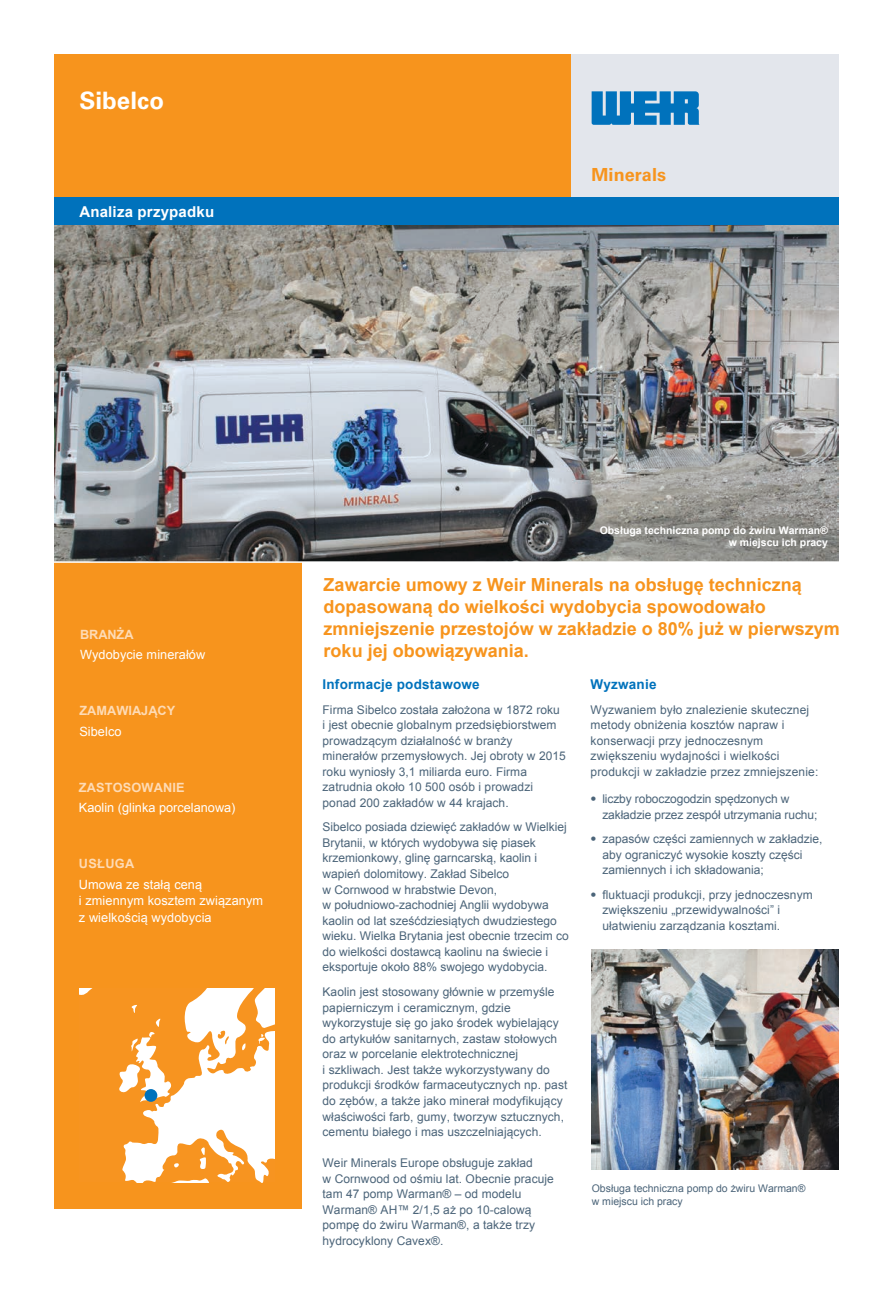
<style>
.page{position:relative;width:893px;height:1290px;background:#fff}
.page>*{position:absolute;margin:0;border:0;box-sizing:border-box;transform-origin:0 0}
.Subhead_1_white_Univ{font:700 24px "Univers LT Std";letter-spacing:.005em;color:#fff}
.Body_UnivLight_9_12{font:700 18px/22px "Arial";color:#f7941d}
.Division_UnivBold_16{font:700 18px "Univers LT Std";letter-spacing:.005em;color:#f7941d}
.Subhead_1_white_Univ-2{font:700 15px "Arial";letter-spacing:.015em;color:#fff}
.Body_UnivLight_9_12-2{font:700 13.5px "Arial";letter-spacing:.015em;color:#0072bc}
.Body_UnivLight_9_12-3{font:12.75px/20.4px "Arial";letter-spacing:.005em;color:#fff}
.Body_UnivLight_9_12-4{font:700 12.75px/20.4px "Arial";letter-spacing:.005em;color:#fedbb5}
.Body_UnivLight_9_12-5{font:12px/15.6px "Arial";letter-spacing:.005em;color:#4b6479}
.Body_UnivLight_9_12-6{font:10.5px/12.6px "Arial";color:#4b6479}
.Body_UnivLight_9_12-7{font:700 10.5px/12.6px "Arial";color:#fff;text-align:right}
.s1{font-weight:700;color:#fedbb5}
.s2{font-weight:400;color:#fff}
.s3{font-family:"Univers LT Std";font-weight:300}
</style>
<div class="page">
<div style="left:54px;top:561px;width:247px;height:648px;background:#f7941d"></div>
<div style="left:570px;top:54px;width:269px;height:144px;background:#e3e6ec"></div>
<div style="left:54px;top:54px;width:516px;height:144px;background:#f7941d"></div>
<svg style="left:592px;top:91px;width:108px;height:34px"></svg>
<svg style="left:79px;top:989px;width:196px;height:193px"></svg>
<div style="left:145px;top:1089px;width:12px;height:13px;background:#0072bc;border-radius:50%"></div>
<img style="left:54px;top:225px;width:785px;height:339px">
<div style="left:54px;top:198px;width:785px;height:27px;background:#0072bc"></div>
<img style="left:591px;top:949px;width:248px;height:220px">
<p class="Subhead_1_white_Univ" style="left:79px;top:86px;width:86px">Sibelco</p>
<p class="Subhead_1_white_Univ-2" style="left:79px;top:202px;width:136px">Analiza przypadku</p>
<p class="Division_UnivBold_16" style="left:591px;top:164px;width:76px">Minerals</p>
<p class="Body_UnivLight_9_12-3" style="left:80px;top:624px;width:127px"><span class="s1">BRANŻA<br></span>Wydobycie minerałów</p>
<p class="Body_UnivLight_9_12-4" style="left:79px;top:701px;width:98px">ZAMAWIAJĄCY<br><span class="s2">Sibelco</span></p>
<p class="Body_UnivLight_9_12-3" style="left:79px;top:777px;width:158px"><span class="s1">ZASTOSOWANIE<br></span>Kaolin (glinka porcelanowa)</p>
<p class="Body_UnivLight_9_12-3" style="left:79px;top:854px;width:125px"><span class="s1">USŁUGA<br></span>Umowa ze stałą ceną</p>
<p class="Body_UnivLight_9_12-3" style="left:79px;top:893px;width:186px;line-height:16.5px">i zmiennym kosztem związanym z wielkością wydobycia</p>
<p class="Body_UnivLight_9_12-7" style="left:600px;top:524px;width:230px">Obsługa techniczna pomp do żwiru Warman® w miejscu ich pracy</p>
<p class="Body_UnivLight_9_12" style="left:324px;top:575px;width:518px">Zawarcie umowy z Weir Minerals na obsługę techniczną dopasowaną do wielkości wydobycia spowodowało zmniejszenie przestojów w zakładzie o 80% już w pierwszym roku jej obowiązywania.</p>
<p class="Body_UnivLight_9_12-2" style="left:323px;top:675px;width:159px">Informacje podstawowe</p>
<p class="Body_UnivLight_9_12-5" style="left:323px;top:702px;width:245px">Firma Sibelco została założona w 1872 roku<br>i jest obecnie globalnym przedsiębiorstwem prowadzącym działalność w branży minerałów przemysłowych. Jej obroty w 2015 roku wyniosły 3,1 miliarda euro. Firma zatrudnia około 10 500 osób i prowadzi ponad 200 zakładów w 44 krajach.</p>
<p class="Body_UnivLight_9_12-5" style="left:323px;top:819px;width:248px">Sibelco posiada dziewięć zakładów w Wielkiej Brytanii, w których wydobywa się piasek krzemionkowy, glinę garncarską, kaolin i wapień dolomitowy. Zakład Sibelco<br>w Cornwood w hrabstwie Devon,<br>w południowo-zachodniej Anglii wydobywa kaolin od lat sześćdziesiątych dwudziestego wieku. Wielka Brytania jest obecnie trzecim co do wielkości dostawcą kaolinu na świecie i eksportuje około 88% swojego wydobycia.</p>
<p class="Body_UnivLight_9_12-5" style="left:323px;top:984px;width:246px">Kaolin jest stosowany głównie w przemyśle papierniczym i ceramicznym, gdzie wykorzystuje się go jako środek wybielający do artykułów sanitarnych, zastaw stołowych oraz w porcelanie elektrotechnicznej<br>i szkliwach. Jest także wykorzystywany do produkcji środków farmaceutycznych np. past do zębów, a także jako minerał modyfikujący właściwości farb, gumy, tworzyw sztucznych, cementu białego i mas uszczelniających.</p>
<p class="Body_UnivLight_9_12-5" style="left:323px;top:1155px;width:233px">Weir Minerals Europe obsługuje zakład<br>w Cornwood od ośmiu lat. Obecnie pracuje tam 47 pomp Warman® – od modelu Warman® AH™ 2/1,5 aż po 10-calową pompę do żwiru Warman®, a także trzy hydrocyklony Cavex®.</p>
<p class="Body_UnivLight_9_12-2" style="left:591px;top:675px;width:67px">Wyzwanie</p>
<p class="Body_UnivLight_9_12-5" style="left:591px;top:702px;width:229px">Wyzwaniem było znalezienie skutecznej metody obniżenia kosztów napraw i konserwacji przy jednoczesnym zwiększeniu wydajności i wielkości produkcji w zakładzie przez zmniejszenie:</p>
<p class="Body_UnivLight_9_12-5" style="left:602px;top:791px;width:216px;text-indent:-12px"><span class="s3">•</span> liczby roboczogodzin spędzonych w zakładzie przez zespół utrzymania ruchu;</p>
<p class="Body_UnivLight_9_12-5" style="left:602px;top:831px;width:222px;text-indent:-12px"><span class="s3">•</span> zapasów części zamiennych w zakładzie, aby ograniczyć wysokie koszty części zamiennych i ich składowania;</p>
<p class="Body_UnivLight_9_12-5" style="left:602px;top:887px;width:212px;text-indent:-12px"><span class="s3">•</span> fluktuacji produkcji, przy jednoczesnym zwiększeniu „przewidywalności” i ułatwieniu zarządzania kosztami.</p>
<p class="Body_UnivLight_9_12-6" style="left:592px;top:1182px;width:215px">Obsługa techniczna pomp do żwiru Warman® w miejscu ich pracy</p>
</div>
